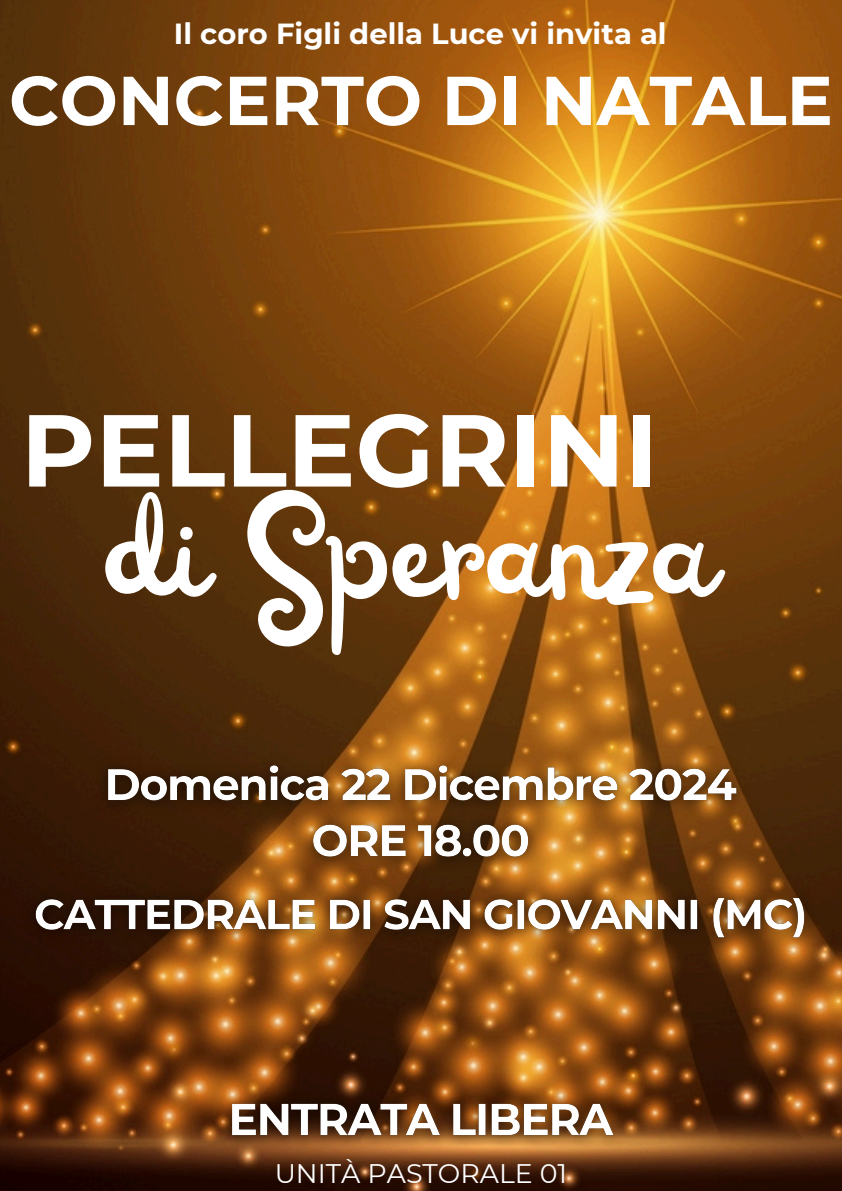
<style>
.page{position:relative;width:842px;height:1191px;background:#fff}
.page>*{position:absolute;margin:0;border:0;box-sizing:border-box;transform-origin:0 0}
.t1{font:162.1px "Railey";color:#fff}
.t2{font:700 102px "Montserrat";color:#fff}
.t3{font:700 69px "Montserrat";color:#fff}
.t4{font:700 29px "Montserrat";color:#fff}
.t5{font:26.8px "Montserrat";color:#fff}
</style>
<div class="page">
<img style="left:0;top:0;width:842px;height:1190px">
<img style="left:17px;top:747px;width:807px;height:211px">
<img style="left:212px;top:1085px;width:422px;height:71px">
<h1 class="t4" style="left:174px;top:16px;width:494px">Il coro Figli della Luce vi invita al</h1>
<h2 class="t3" style="left:9px;top:58px;width:825px">CONCERTO DI NATALE</h2>
<p class="t2" style="left:21px;top:388px;width:639px">PELLEGRINI</p>
<h3 class="t1" style="left:101px;top:469px;width:609px">di Speranza</h3>
<h6 class="t5" style="left:275px;top:1156px;width:294px">UNITÀ PASTORALE 01</h6>
</div>
